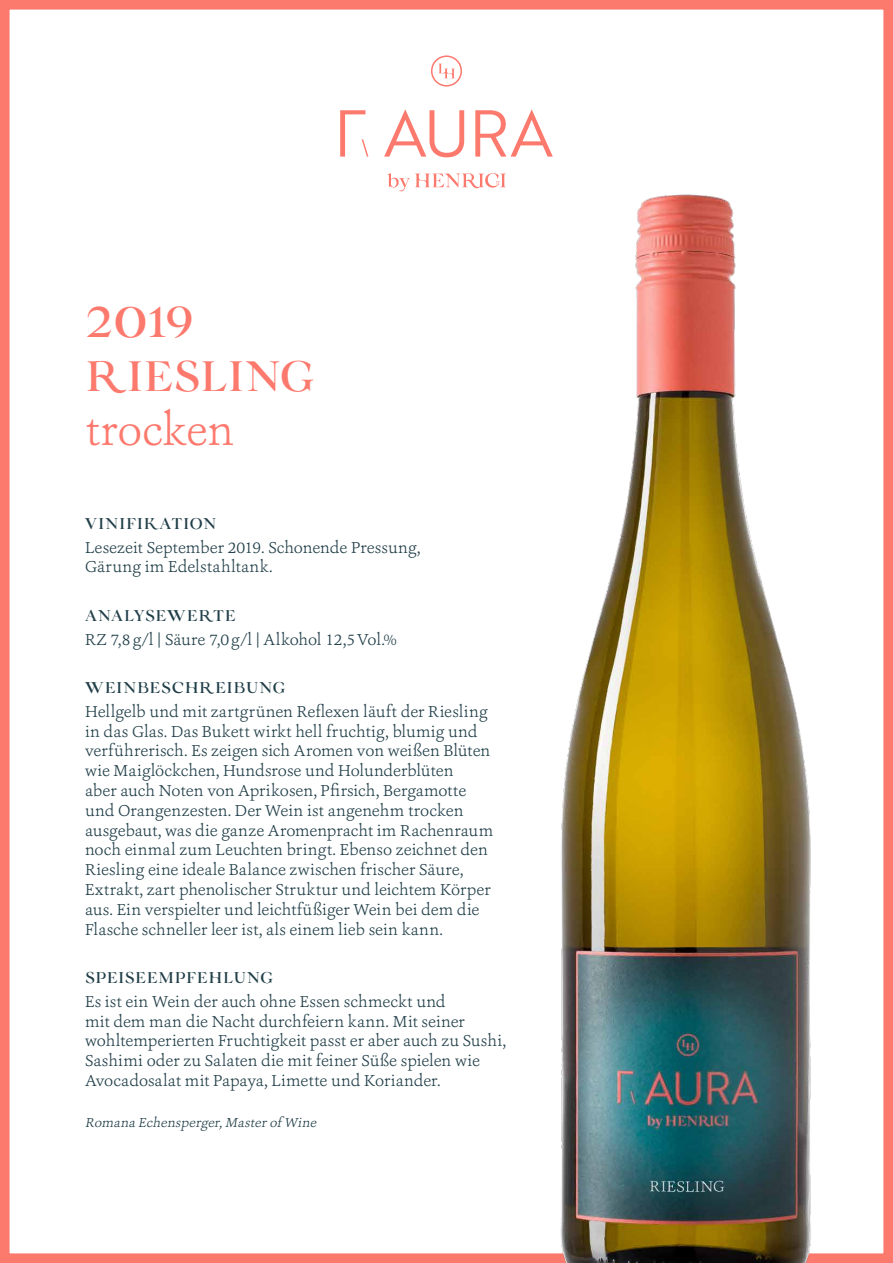
<style>
.page{position:relative;width:893px;height:1263px;background:#fff}
.page>*{position:absolute;margin:0;border:0;box-sizing:border-box;transform-origin:0 0}
.t1{font:600 45px/54px "Velour";letter-spacing:-.01em;color:#fc796e}
.t2{font:300 45px "Ashbury";letter-spacing:-.01em;color:#fc796e}
.t3{font:300 16.5px/19.8px "Ashbury";color:#203e48}
.t4{font:600 16.5px "Velour";letter-spacing:.03em;color:#203e48}
.t5{font:italic 300 13.5px "Ashbury";color:#203e48}
</style>
<div class="page">
<div style="left:0;top:0;width:893px;height:1263px;border:10px solid #fc796e"></div>
<svg style="left:340px;top:55px;width:213px;height:136px"></svg>
<img style="left:556px;top:194px;width:261px;height:1069px">
<h1 class="t1" style="left:85px;top:296px;width:231px">2019<br>RIESLING</h1>
<h1 class="t2" style="left:85px;top:401px;width:151px">trocken</h1>
<p class="t4" style="left:85px;top:514px;width:132px">VINIFIKATION</p>
<p class="t3" style="left:85px;top:537px;width:337px">Lesezeit September 2019. Schonende Pressung,<br>Gärung im Edelstahltank.</p>
<p class="t4" style="left:85px;top:605px;width:152px">ANALYSEWERTE</p>
<p class="t3" style="left:85px;top:629px;width:313px">RZ 7,8g/l | Säure 7,0g/l | Alkohol 12,5Vol.%</p>
<p class="t4" style="left:85px;top:678px;width:202px">WEINBESCHREIBUNG</p>
<p class="t3" style="left:85px;top:701px;width:410px">Hellgelb und mit zartgrünen Reflexen läuft der Riesling in das Glas. Das Bukett wirkt hell fruchtig, blumig und verführerisch. Es zeigen sich Aromen von weißen Blüten wie Maiglöckchen, Hundsrose und Holunderblüten<br>aber auch Noten von Aprikosen, Pfirsich, Bergamotte und Orangenzesten. Der Wein ist angenehm trocken ausgebaut, was die ganze Aromenpracht im Rachenraum noch einmal zum Leuchten bringt. Ebenso zeichnet den Riesling eine ideale Balance zwischen frischer Säure, Extrakt, zart phenolischer Struktur und leichtem Körper aus. Ein verspielter und leichtfüßiger Wein bei dem die Flasche schneller leer ist, als einem lieb sein kann.</p>
<p class="t4" style="left:85px;top:968px;width:190px">SPEISEEMPFEHLUNG</p>
<p class="t3" style="left:85px;top:991px;width:422px">Es ist ein Wein der auch ohne Essen schmeckt und<br>mit dem man die Nacht durchfeiern kann. Mit seiner wohltemperierten Fruchtigkeit passt er aber auch zu Sushi, Sashimi oder zu Salaten die mit feiner Süße spielen wie Avocadosalat mit Papaya, Limette und Koriander.</p>
<p class="t5" style="left:85px;top:1114px;width:236px">Romana Echensperger,Masterof Wine</p>
</div>
